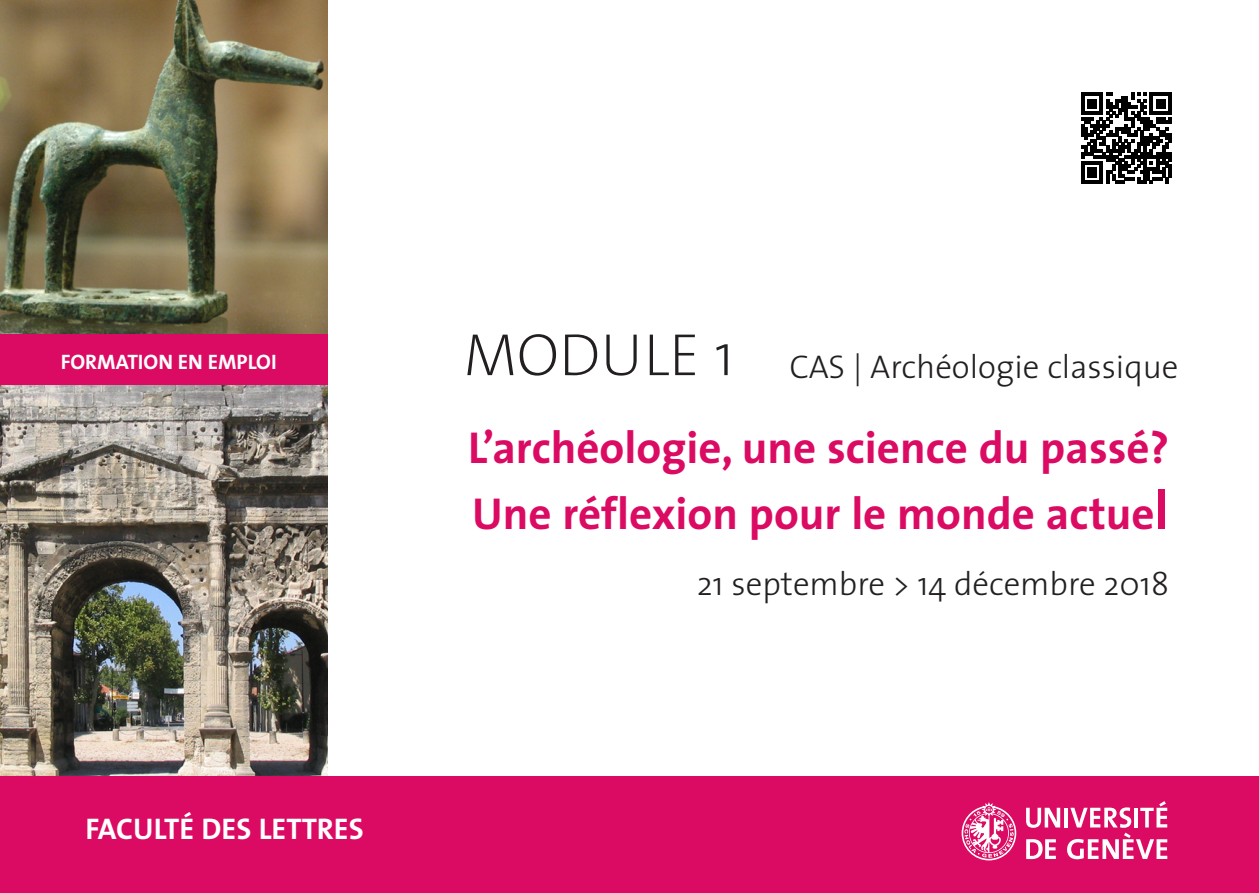
<style>
.page{position:relative;width:1259px;height:893px;background:#fff}
.page>*{position:absolute;margin:0;border:0;box-sizing:border-box;transform-origin:0 0}
.t1{font:200 60px "The Sans";color:#231f20}
.t2{font:700 45px/66px "The Sans";color:#db0a62}
.t3{font:300 33px "The Sans";color:#231f20}
.t4{font:700 30px "The Sans";color:#fff}
.t5{font:700 21px "The Sans";color:#fff}
.s1{font-size:54px}
</style>
<div class="page">
<img style="left:0;top:385px;width:327px;height:391px">
<img style="left:0;top:0;width:327px;height:335px">
<div style="left:0;top:776px;width:1259px;height:117px;background:#db0a62"></div>
<svg style="left:961px;top:802px;width:55px;height:58px"></svg>
<svg style="left:1026px;top:808px;width:34px;height:20px"></svg>
<hr style="left:1064px;top:808px;width:4px;height:19px;background:#fff">
<svg style="left:1026px;top:839px;width:30px;height:20px"></svg>
<svg style="left:1067px;top:801px;width:100px;height:58px"></svg>
<div style="left:0;top:335px;width:327px;height:50px;background:#db0a62"></div>
<svg style="left:1081px;top:93px;width:90px;height:90px"></svg>
<p class="t5" style="left:61px;top:354px;width:217px">FORMATION EN EMPLOI</p>
<p class="t4" style="left:85px;top:817px;width:280px">FACULTÉ DES LETTRES</p>
<h1 class="t1" style="left:463px;top:331px;width:272px">MODULE 1</h1>
<p class="t3" style="left:789px;top:354px;width:390px">CAS | Archéologie classique</p>
<p class="t2" style="left:468px;top:419px;width:702px">L’archéologie, une science du passé?<br>Une réflexion pour le monde actue<span class="s1">l</span></p>
<p class="t3" style="left:696px;top:571px;width:474px">21 septembre &gt; 14 décembre 2018</p>
</div>
